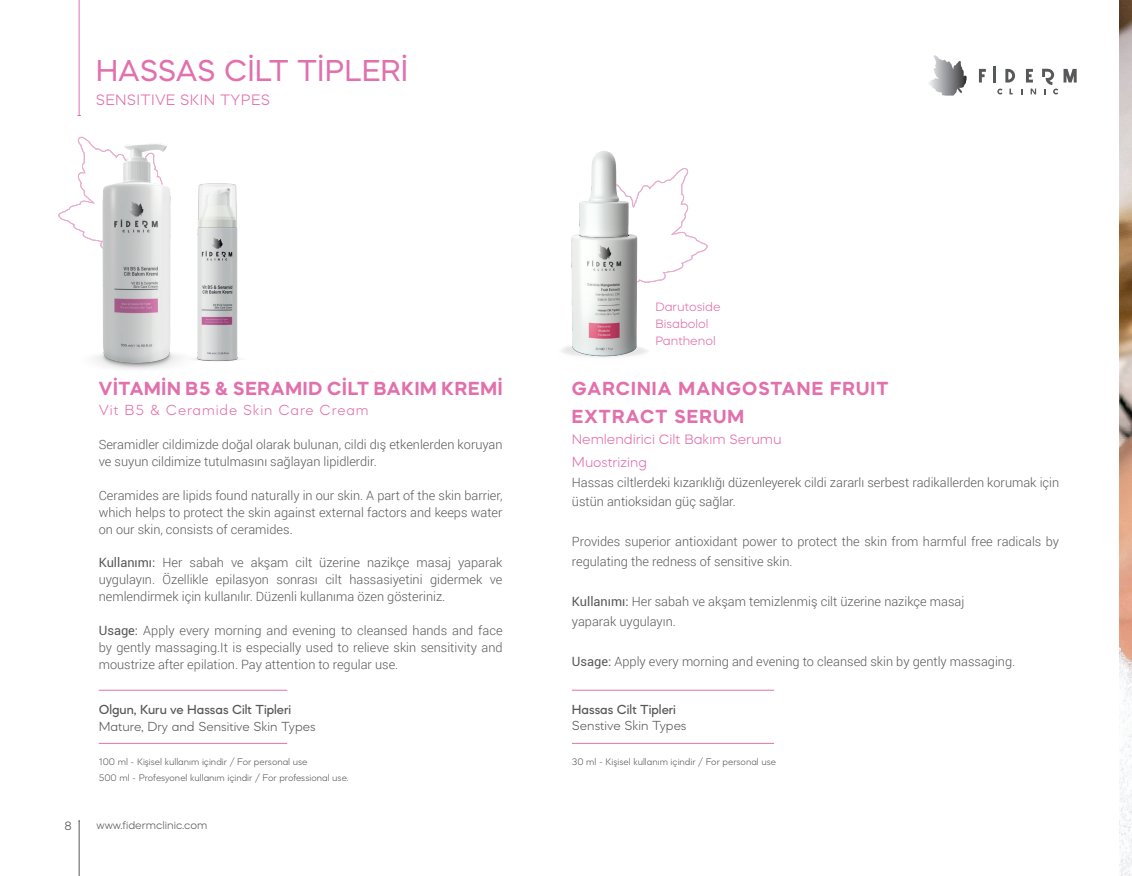
<style>
.page{position:relative;width:1132px;height:876px;background:#fff}
.page>*{position:absolute;margin:0;border:0;box-sizing:border-box;transform-origin:0 0}
.t1{font:30px "Mazzard H";color:#e170ac}
.t2{font:700 19.5px/28px "Mazzard M";letter-spacing:.06em;color:#e170ac}
.t3{font:700 19.5px "Mazzard M";letter-spacing:.04em;color:#e170ac}
.t4{font:300 15px "Mazzard M";letter-spacing:.055em;color:#e170ac}
.t5{font:300 15px "Mazzard H";letter-spacing:.02em;color:#e170ac}
.t6{font:300 15px "Mazzard M";color:#e170ac}
.t7{font:300 13.5px "Mazzard M";color:#57585a}
.t8{font:500 13.5px "Mazzard M";color:#57585a}
.t9{font:300 13.5px "Mazzard H";color:#e170ac}
.t10{font:300 12.75px/16.8px "Roboto";color:#57585a}
.t11{font:300 12px/17px "Mazzard H";color:#e170ac}
.t12{font:300 12px "Mazzard H";color:#57585a}
.t13{font:300 10.5px "Mazzard H";color:#57585a}
.t14{font:300 9.75px/15.3px "Mazzard M";color:#57585a}
.s1{font-weight:400}
</style>
<div class="page">
<img style="left:1119px;top:0;width:12px;height:876px">
<hr style="left:571px;top:690px;width:202px;height:1px;background:#e170ac">
<hr style="left:571px;top:743px;width:202px;height:1px;background:#e170ac">
<hr style="left:79px;top:821px;width:1px;height:55px;background:#57585a">
<svg style="left:978px;top:69px;width:7px;height:14px"></svg>
<svg style="left:993px;top:66px;width:3px;height:16px"></svg>
<svg style="left:1005px;top:69px;width:9px;height:14px"></svg>
<svg style="left:1026px;top:69px;width:6px;height:14px"></svg>
<svg style="left:1063px;top:69px;width:13px;height:14px"></svg>
<svg style="left:997px;top:89px;width:5px;height:5px"></svg>
<svg style="left:1009px;top:89px;width:3px;height:5px"></svg>
<svg style="left:1042px;top:69px;width:15px;height:25px"></svg>
<svg style="left:1030px;top:89px;width:5px;height:5px"></svg>
<svg style="left:933px;top:55px;width:5px;height:24px"></svg>
<hr style="left:79px;top:0;width:1px;height:115px;background:#e170ac">
<hr style="left:99px;top:690px;width:188px;height:1px;background:#e170ac">
<hr style="left:99px;top:743px;width:188px;height:1px;background:#e170ac">
<img style="left:196px;top:183px;width:44px;height:179px">
<svg style="left:58px;top:136px;width:23px;height:96px"></svg>
<svg style="left:678px;top:168px;width:30px;height:102px"></svg>
<img style="left:81px;top:136px;width:115px;height:233px">
<img style="left:561px;top:151px;width:117px;height:206px">
<h1 class="t1" style="left:96px;top:51px;width:314px">HASSAS CİLT TİPLERİ</h1>
<p class="t5" style="left:96px;top:90px;width:176px">SENSITIVE SKIN TYPES</p>
<h2 class="t3" style="left:99px;top:376px;width:405px">VİTAMİN B5 &amp; SERAMID CİLT BAKIM KREMİ</h2>
<p class="t4" style="left:99px;top:401px;width:271px">Vit B5 &amp; Ceramide Skin Care Cream</p>
<p class="t10" style="left:99px;top:436px;width:405px">Seramidler cildimizde doğal olarak bulunan, cildi dış etkenlerden koruyan ve suyun cildimize tutulmasını sağlayan lipidlerdir.</p>
<p class="t10" style="left:99px;top:487px;width:405px;text-align:justify">Ceramides are lipids found naturally in our skin. A part of the skin barrier, which helps to protect the skin against external factors and keeps water on our skin, consists of ceramides.</p>
<p class="t10" style="left:99px;top:554px;width:405px;text-align:justify"><span class="s1">Kullanımı:</span> Her sabah ve akşam cilt üzerine nazikçe masaj yaparak uygulayın. Özellikle epilasyon sonrası cilt hassasiyetini gidermek ve nemlendirmek için kullanılır. Düzenli kullanıma özen gösteriniz.</p>
<p class="t10" style="left:99px;top:621px;width:405px;text-align:justify"><span class="s1">Usage:</span> Apply every morning and evening to cleansed hands and face by gently massaging.It is especially used to relieve skin sensitivity and moustrize after epilation. Pay attention to regular use.</p>
<p class="t8" style="left:99px;top:701px;width:194px">Olgun, Kuru ve Hassas Cilt Tipleri</p>
<p class="t7" style="left:99px;top:718px;width:218px">Mature, Dry and Sensitive Skin Types</p>
<p class="t14" style="left:99px;top:754px;width:251px">100 ml - Kişisel kullanım içindir / For personal use<br>500 ml - Profesyonel kullanım içindir / For professional use.</p>
<p class="t12" style="left:65px;top:819px;width:9px">8</p>
<p class="t13" style="left:96px;top:818px;width:112px">www.fidermclinic.com</p>
<p class="t11" style="left:655px;top:298px;width:67px">Darutoside<br>Bisabolol<br>Panthenol</p>
<h2 class="t2" style="left:571px;top:374px;width:318px">GARCINIA MANGOSTANE FRUIT<br>EXTRACT SERUM</h2>
<p class="t9" style="left:571px;top:431px;width:211px">Nemlendirici Cilt Bakım Serumu</p>
<p class="t6" style="left:571px;top:453px;width:76px">Muostrizing</p>
<p class="t10" style="left:571px;top:472px;width:488px;line-height:20px">Hassas ciltlerdeki kızarıklığı düzenleyerek cildi zararlı serbest radikallerden korumak için üstün antioksidan güç sağlar.</p>
<p class="t10" style="left:571px;top:531px;width:488px;line-height:20px">Provides superior antioxidant power to protect the skin from harmful free radicals by regulating the redness of sensitive skin.</p>
<p class="t10" style="left:571px;top:591px;width:394px;line-height:20px"><span class="s1">Kullanımı:</span> Her sabah ve akşam temizlenmiş cilt üzerine nazikçe masaj yaparak uygulayın.</p>
<p class="t10" style="left:571px;top:652px;width:444px"><span class="s1">Usage:</span> Apply every morning and evening to cleansed skin by gently massaging.</p>
<p class="t8" style="left:571px;top:701px;width:105px">Hassas Cilt Tipleri</p>
<p class="t7" style="left:571px;top:717px;width:116px">Senstive Skin Types</p>
<p class="t14" style="left:571px;top:754px;width:206px">30 ml - Kişisel kullanım içindir / For personal use</p>
</div>
